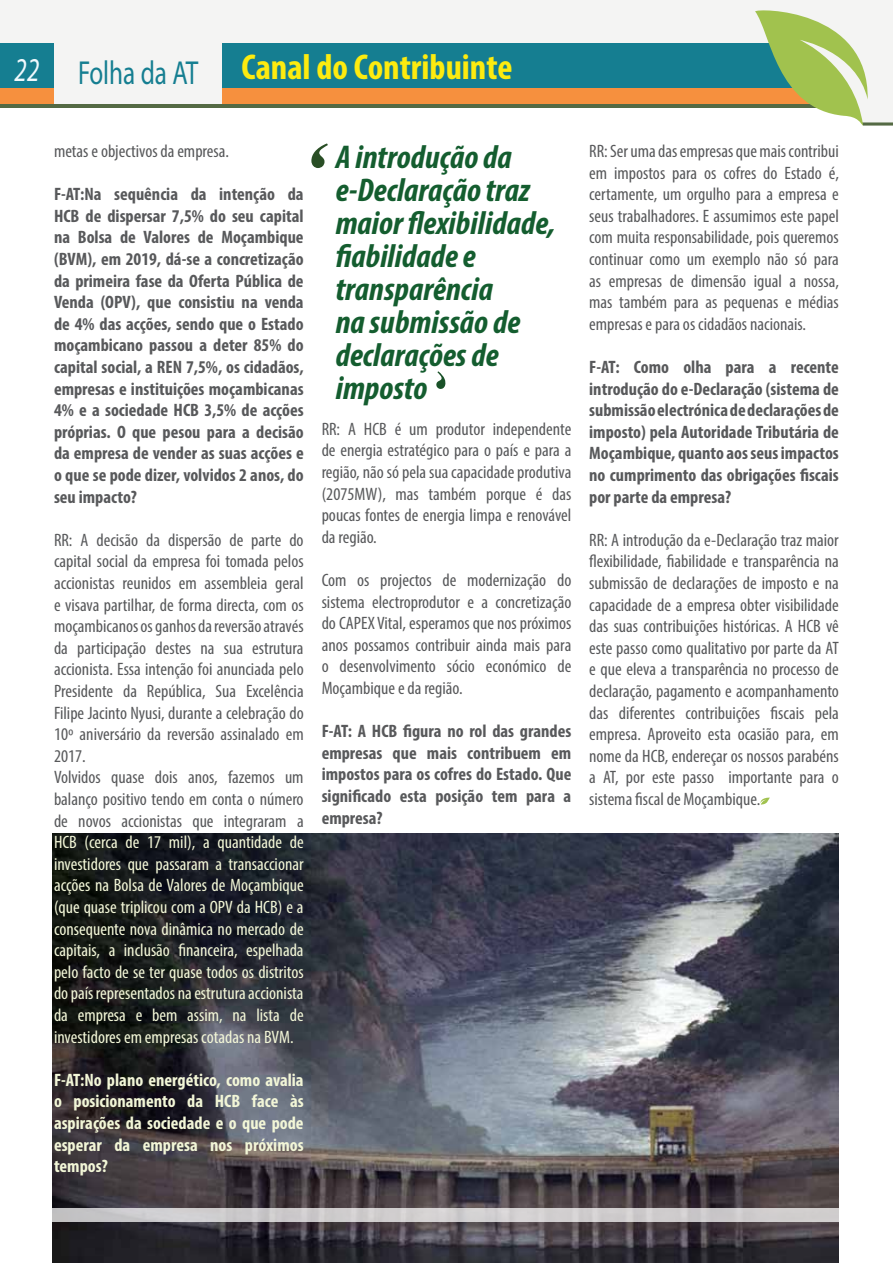
<style>
.page{position:relative;width:893px;height:1263px;background:#fff}
.page>*{position:absolute;margin:0;border:0;box-sizing:border-box;transform-origin:0 0}
.t1{font:italic 700 79.5px "Times New Roman";color:#294e25}
.t2{font:700 condensed 36px "Myriad Pro";color:#fdeb0f}
.t3{font:33.3px "Myriad Pro";color:#157e91;scale:.75 1}
.t4{font:italic 700 condensed 33px/33px "Myriad Pro";color:#145d2f}
.t5{font:condensed 18px/21.6px "Myriad Pro";color:#58595b;text-align:justify}
.t6{font:700 condensed 18px/21.6px "Myriad Pro";color:#58595b;text-align:justify}
.t7{font:condensed 18px/21.6px "Myriad Pro";color:#f2f6d7;text-align:justify}
.t8{font:700 condensed 18px/21.6px "Myriad Pro";color:#f2f6d7;text-align:justify}
.s1{font-style:italic;color:#f0f9fd}
</style>
<div class="page">
<div style="left:0;top:0;width:755px;height:108px;background:#f4f4f3"></div>
<div style="left:222px;top:44px;width:572px;height:44px;background:#157e91"></div>
<div style="left:0;top:44px;width:54px;height:44px;background:#157e91"></div>
<div style="left:222px;top:88px;width:594px;height:16px;background:#f6903e"></div>
<div style="left:0;top:88px;width:54px;height:16px;background:#f6903e"></div>
<hr style="left:0;top:104px;width:826px;height:3px;background:#546a44">
<svg style="left:755px;top:0;width:138px;height:126px"></svg>
<img style="left:52px;top:833px;width:787px;height:430px">
<svg style="left:760px;top:797px;width:10px;height:8px"></svg>
<svg style="left:52px;top:1208px;width:787px;height:13px;background:#cecccd"></svg>
<h3 class="t3" style="left:15px;top:53px;width:247px"><span class="s1">22</span> Folha da AT</h3>
<h2 class="t2" style="left:241px;top:45px;width:273px">Canal do Contribuinte</h2>
<h1 class="t1" style="left:300px;top:115px;width:28px">‘</h1>
<p class="t5" style="left:54px;top:140px;width:177px">metas e objectivos da empresa.</p>
<p class="t6" style="left:54px;top:183px;width:251px">F-AT:Na sequência da intenção da HCB de dispersar 7,5% do seu capital na Bolsa de Valores de Moçambique (BVM), em 2019, dá-se a concretização da primeira fase da Oferta Pública de Venda (OPV), que consistiu na venda de 4% das acções, sendo que o Estado moçambicano passou a deter 85% do capital social, a REN 7,5%, os cidadãos, empresas e instituições moçambicanas 4% e a sociedade HCB 3,5% de acções próprias. O que pesou para a decisão da empresa de vender as suas acções e o que se pode dizer, volvidos 2 anos, do seu impacto?</p>
<p class="t5" style="left:54px;top:529px;width:251px;text-align:left">RR: A decisão da dispersão de parte do capital social da empresa foi tomada pelos accionistas reunidos em assembleia geral e visava partilhar, de forma directa, com os moçambicanos os ganhos da reversão através da participação destes na sua estrutura accionista. Essa intenção foi anunciada pelo Presidente da República, Sua Excelência Filipe Jacinto Nyusi, durante a celebração do 10º aniversário da reversão assinalado em 2017.<br>Volvidos quase dois anos, fazemos um balanço positivo tendo em conta o número de novos accionistas que integraram a</p>
<p class="t7" style="left:54px;top:831px;width:251px">HCB (cerca de 17 mil), a quantidade de investidores que passaram a transaccionar acções na Bolsa de Valores de Moçambique (que quase triplicou com a OPV da HCB) e a consequente nova dinâmica no mercado de capitais, a inclusão financeira, espelhada pelo facto de se ter quase todos os distritos do país representados na estrutura accionista da empresa e bem assim, na lista de investidores em empresas cotadas na BVM.</p>
<p class="t8" style="left:54px;top:1069px;width:251px">F-AT:No plano energético, como avalia o posicionamento da HCB face às aspirações da sociedade e o que pode esperar da empresa nos próximos tempos?</p>
<h3 class="t4" style="left:336px;top:140px;width:221px">A introdução da e-Declaração traz maior flexibilidade, fiabilidade e transparência<br>na submissão de declarações de imposto</h3>
<p class="t5" style="left:322px;top:418px;width:251px">RR: A HCB é um produtor independente de energia estratégico para o país e para a região, não só pela sua capacidade produtiva (2075MW), mas também porque é das poucas fontes de energia limpa e renovável da região.</p>
<p class="t5" style="left:322px;top:569px;width:251px">Com os projectos de modernização do sistema electroprodutor e a concretização do CAPEX Vital, esperamos que nos próximos anos possamos contribuir ainda mais para o desenvolvimento sócio económico de Moçambique e da região.</p>
<p class="t6" style="left:322px;top:720px;width:251px">F-AT: A HCB figura no rol das grandes empresas que mais contribuem em impostos para os cofres do Estado. Que significado esta posição tem para a empresa?</p>
<p class="t5" style="left:589px;top:140px;width:251px">RR: Ser uma das empresas que mais contribui em impostos para os cofres do Estado é, certamente, um orgulho para a empresa e seus trabalhadores. E assumimos este papel com muita responsabilidade, pois queremos continuar como um exemplo não só para as empresas de dimensão igual a nossa, mas também para as pequenas e médias empresas e para os cidadãos nacionais.</p>
<p class="t6" style="left:589px;top:356px;width:251px">F-AT: Como olha para a recente introdução do e-Declaração (sistema de submissão electrónica de declarações de imposto) pela Autoridade Tributária de Moçambique, quanto aos seus impactos no cumprimento das obrigações fiscais por parte da empresa?</p>
<p class="t5" style="left:589px;top:529px;width:251px">RR: A introdução da e-Declaração traz maior flexibilidade, fiabilidade e transparência na submissão de declarações de imposto e na capacidade de a empresa obter visibilidade das suas contribuições históricas. A HCB vê este passo como qualitativo por parte da AT e que eleva a transparência no processo de declaração, pagamento e acompanhamento das diferentes contribuições fiscais pela empresa. Aproveito esta ocasião para, em nome da HCB, endereçar os nossos parabéns a AT, por este passo importante para o sistema fiscal de Moçambique.</p>
</div>
